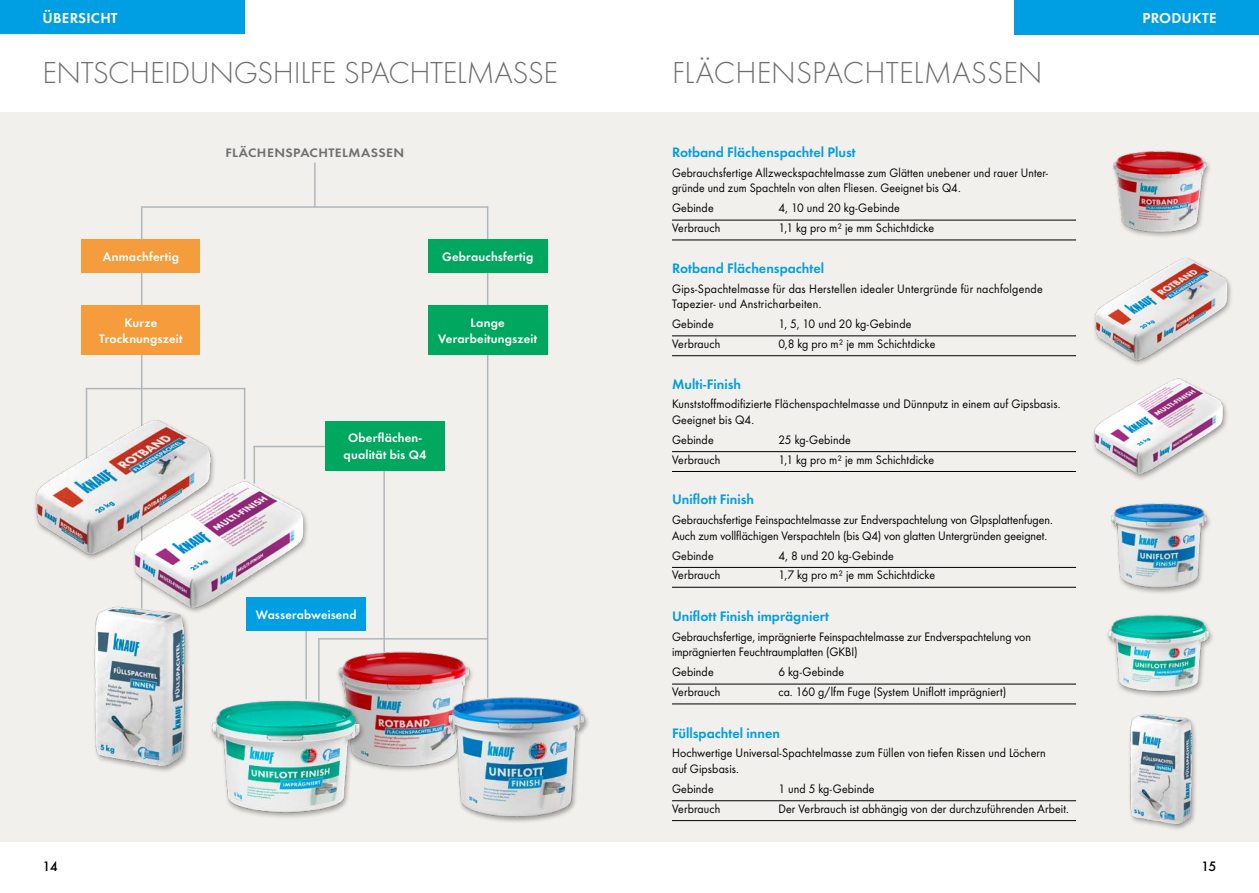
<style>
.page{position:relative;width:1259px;height:893px;background:#fff}
.page>*{position:absolute;margin:0;border:0;box-sizing:border-box;transform-origin:0 0}
.t1{font:300 31.5px "Futura";letter-spacing:-.01em;color:#6f6f6e}
.t2{font:15px "Futura Dem";letter-spacing:.015em;color:#fff}
.t3{font:14.25px "Futura Dem";color:#009ee3}
.t4{font:500 14.25px "Futura";color:#000}
.t5{font:12.75px/15.6px "Futura Boo";letter-spacing:.01em;color:#000;scale:.95 1}
.t6{font:12.75px/15.6px "Futura Boo";letter-spacing:.01em;color:#000;scale:.93 1}
.t7{font:12.75px/16.5px "Futura Dem";letter-spacing:.015em;color:#fff;text-align:center}
.t8{font:12.75px "Futura Dem";letter-spacing:.03em;color:#6f6f6e;scale:1.08 1}
.s1{color:#fff}
</style>
<div class="page">
<div style="left:0;top:0;width:244px;height:34px;background:#009ee3"></div>
<div style="left:0;top:113px;width:1259px;height:729px;background:#f2f0ec"></div>
<div style="left:1109px;top:502px;width:103px;height:93px;background:#000;opacity:.35"></div>
<img style="left:1110px;top:502px;width:100px;height:89px">
<img style="left:1113px;top:151px;width:97px;height:86px">
<img style="left:1093px;top:378px;width:134px;height:101px">
<img style="left:1129px;top:714px;width:67px;height:115px">
<div style="left:1014px;top:0;width:245px;height:34px;background:#009ee3"></div>
<img style="left:337px;top:651px;width:135px;height:120px">
<img style="left:434px;top:685px;width:155px;height:137px">
<img style="left:94px;top:606px;width:95px;height:166px">
<hr style="left:314px;top:163px;width:2px;height:45px;background:#b0b7bc">
<hr style="left:141px;top:208px;width:1px;height:400px;background:#b0b7bc">
<hr style="left:86px;top:388px;width:1px;height:71px;background:#b0b7bc">
<hr style="left:305px;top:618px;width:2px;height:81px;background:#b0b7bc">
<hr style="left:318px;top:638px;width:2px;height:63px;background:#b0b7bc">
<hr style="left:253px;top:446px;width:2px;height:37px;background:#b0b7bc">
<hr style="left:244px;top:388px;width:1px;height:91px;background:#b0b7bc">
<hr style="left:383px;top:454px;width:2px;height:198px;background:#b0b7bc">
<hr style="left:487px;top:206px;width:1px;height:492px;background:#b0b7bc">
<hr style="left:141px;top:206px;width:347px;height:2px;background:#b0b7bc">
<hr style="left:86px;top:388px;width:159px;height:1px;background:#b0b7bc">
<hr style="left:318px;top:638px;width:170px;height:1px;background:#b0b7bc">
<hr style="left:253px;top:446px;width:131px;height:1px;background:#b0b7bc">
<div style="left:82px;top:239px;width:118px;height:33px;background:#f59c3c"></div>
<div style="left:428px;top:305px;width:119px;height:50px;background:#00a75e"></div>
<div style="left:325px;top:421px;width:119px;height:49px;background:#00a75e"></div>
<div style="left:428px;top:239px;width:119px;height:33px;background:#00a75e"></div>
<img style="left:35px;top:412px;width:179px;height:146px">
<img style="left:124px;top:470px;width:184px;height:146px">
<div style="left:82px;top:305px;width:118px;height:50px;background:#f59c3c"></div>
<img style="left:1094px;top:258px;width:138px;height:105px">
<div style="left:246px;top:597px;width:120px;height:33px;background:#009ee3"></div>
<img style="left:211px;top:693px;width:157px;height:125px">
<hr style="left:672px;top:220px;width:404px;height:1px;background:#000">
<hr style="left:672px;top:240px;width:404px;height:1px;background:#000">
<hr style="left:672px;top:335px;width:404px;height:1px;background:#000">
<hr style="left:672px;top:355px;width:404px;height:1px;background:#000">
<hr style="left:672px;top:451px;width:404px;height:1px;background:#000">
<hr style="left:672px;top:471px;width:404px;height:1px;background:#000">
<hr style="left:672px;top:567px;width:404px;height:1px;background:#000">
<hr style="left:672px;top:587px;width:404px;height:1px;background:#000">
<hr style="left:672px;top:684px;width:404px;height:1px;background:#000">
<hr style="left:672px;top:703px;width:404px;height:1px;background:#000">
<hr style="left:672px;top:800px;width:404px;height:1px;background:#000">
<hr style="left:672px;top:820px;width:404px;height:1px;background:#000">
<img style="left:1107px;top:615px;width:106px;height:82px">
<p class="t2" style="left:43px;top:7px;width:76px">ÜBERSICHT</p>
<p class="t2" style="left:1142px;top:7px;width:75px">PRODUKTE</p>
<h1 class="t1" style="left:43px;top:55px;width:517px">ENTSCHEIDUNGSHILFE SPACHTELMASSE</h1>
<h1 class="t1" style="left:672px;top:55px;width:372px">FLÄCHENSPACHTELMASSEN</h1>
<p class="t7" style="left:103px;top:247px;width:78px">Anmachfertig</p>
<p class="t7" style="left:99px;top:313px;width:85px">Kurze<br>Trocknungszeit</p>
<p class="t8" style="left:225px;top:143px;width:167px">FLÄCHENSPACHTELMASSEN</p>
<p class="t7" style="left:442px;top:247px;width:93px">Gebrauchsfertig</p>
<p class="t7" style="left:438px;top:313px;width:101px">Lange<br>Verarbeitungszeit</p>
<p class="t7" style="left:343px;top:429px;width:84px">Oberflächen&shy;qualität bis Q4</p>
<p class="t7" style="left:256px;top:605px;width:102px">Wasserabweisend</p>
<p class="t3" style="left:672px;top:142px;width:185px">Rotband Flächenspachtel Plust</p>
<p class="t6" style="left:672px;top:165px;width:406px">Gebrauchsfertige Allzweckspachtelmasse zum Glätten unebener und rauer Unter&shy;gründe und zum Spachteln von alten Fliesen. Geeignet bis Q4.</p>
<p class="t5" style="left:672px;top:200px;width:45px">Gebinde</p>
<p class="t5" style="left:778px;top:200px;width:129px">4, 10 und 20 kg-Gebinde</p>
<p class="t5" style="left:672px;top:220px;width:52px">Verbrauch</p>
<p class="t5" style="left:778px;top:220px;width:165px">1,1 kg pro m² je mm Schichtdicke</p>
<p class="t3" style="left:672px;top:257px;width:154px">Rotband Flächenspachtel</p>
<p class="t5" style="left:672px;top:280px;width:392px">Gips-Spachtelmasse für das Herstellen idealer Untergründe für nachfolgende<br>Tapezier- und Anstricharbeiten.</p>
<p class="t5" style="left:672px;top:316px;width:45px">Gebinde</p>
<p class="t5" style="left:778px;top:316px;width:142px">1, 5, 10 und 20 kg-Gebinde</p>
<p class="t5" style="left:672px;top:336px;width:52px">Verbrauch</p>
<p class="t5" style="left:778px;top:336px;width:167px">0,8 kg pro m² je mm Schichtdicke</p>
<p class="t3" style="left:672px;top:373px;width:71px">Multi-Finish</p>
<p class="t5" style="left:672px;top:396px;width:410px">Kunststoffmodifizierte Flächenspachtelmasse und Dünnputz in einem auf Gipsbasis.<br>Geeignet bis Q4.</p>
<p class="t5" style="left:672px;top:432px;width:45px">Gebinde</p>
<p class="t5" style="left:778px;top:432px;width:78px">25 kg-Gebinde</p>
<p class="t5" style="left:672px;top:452px;width:52px">Verbrauch</p>
<p class="t5" style="left:778px;top:452px;width:165px">1,1 kg pro m² je mm Schichtdicke</p>
<p class="t3" style="left:672px;top:489px;width:84px">Uniflott Finish</p>
<p class="t5" style="left:672px;top:512px;width:402px">Gebrauchsfertige Feinspachtelmasse zur Endverspachtelung von GIpsplattenfugen.<br>Auch zum vollflächigen Verspachteln (bis Q4) von glatten Untergründen geeignet.</p>
<p class="t5" style="left:672px;top:547px;width:45px">Gebinde</p>
<p class="t5" style="left:778px;top:547px;width:123px">4, 8 und 20 kg-Gebinde</p>
<p class="t5" style="left:672px;top:567px;width:52px">Verbrauch</p>
<p class="t5" style="left:778px;top:567px;width:166px">1,7 kg pro m² je mm Schichtdicke</p>
<p class="t3" style="left:672px;top:606px;width:159px">Uniflott Finish imprägniert</p>
<p class="t5" style="left:672px;top:629px;width:379px">Gebrauchsfertige, imprägnierte Feinspachtelmasse zur Endverspachtelung von imprägnierten Feuchtraumplatten (GKBI)</p>
<p class="t5" style="left:672px;top:664px;width:45px">Gebinde</p>
<p class="t5" style="left:778px;top:664px;width:71px">6 kg-Gebinde</p>
<p class="t5" style="left:672px;top:684px;width:52px">Verbrauch</p>
<p class="t5" style="left:778px;top:684px;width:241px">ca. 160 g/lfm Fuge (System Uniflott imprägniert)</p>
<p class="t3" style="left:672px;top:722px;width:110px">Füllspachtel innen</p>
<p class="t5" style="left:672px;top:745px;width:395px">Hochwertige Universal-Spachtelmasse zum Füllen von tiefen Rissen und Löchern auf Gipsbasis.</p>
<p class="t5" style="left:672px;top:781px;width:45px">Gebinde</p>
<p class="t5" style="left:778px;top:781px;width:103px">1 und 5 kg-Gebinde</p>
<p class="t5" style="left:672px;top:801px;width:52px">Verbrauch</p>
<p class="t5" style="left:778px;top:801px;width:307px">Der Verbrauch ist abhängig von der durchzuführenden Arbeit.</p>
<p class="t4" style="left:43px;top:858px;width:17px">14</p>
<p class="t4" style="left:1194px;top:858px;width:23px"><span class="s1">_</span>15</p>
</div>
